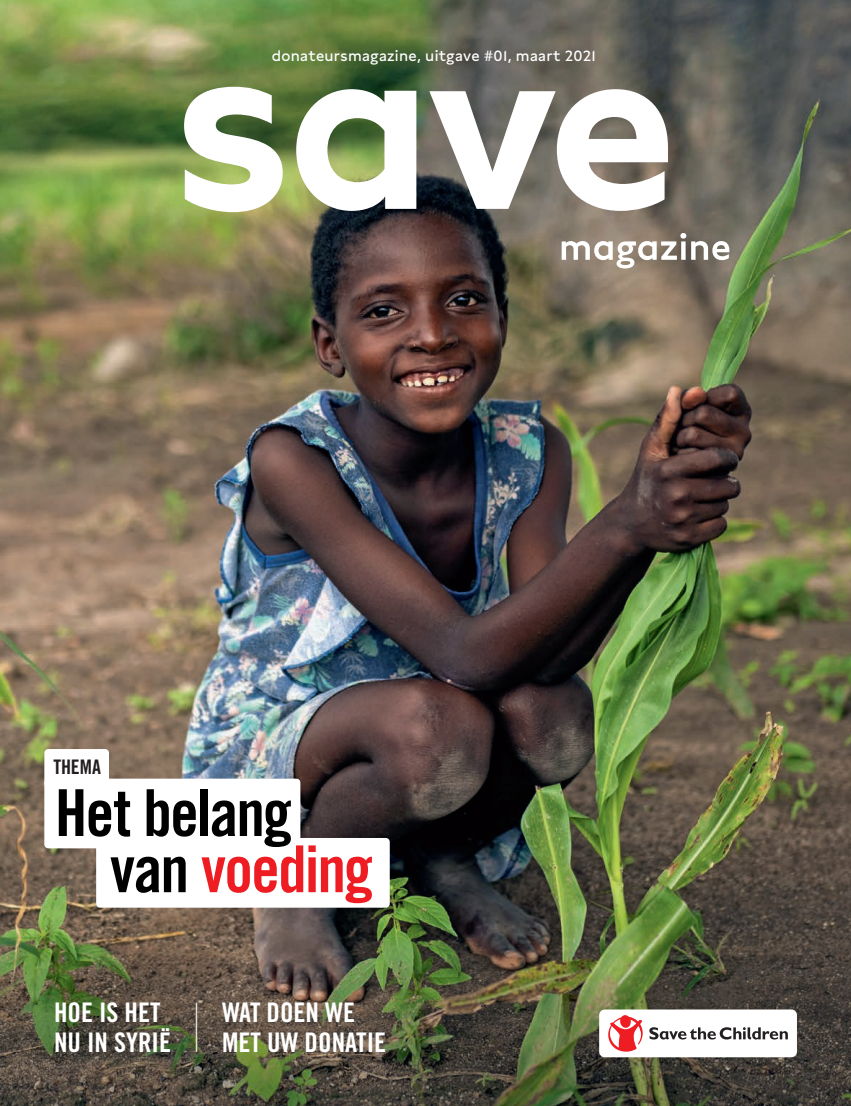
<style>
.page{position:relative;width:851px;height:1106px;background:#fff}
.page>*{position:absolute;margin:0;border:0;box-sizing:border-box;transform-origin:0 0}
.t1{font:64.8px "Trade Gothic Bold Cond Twenty";letter-spacing:-.03em;color:#ee1d23}
.t2{font:64.8px "Trade Gothic Bold Cond Twenty";letter-spacing:-.03em;color:#000001}
.t3{font:27px/30px "Trade Gothic Bold Cond Twenty";color:#fff}
.t4{font:20.1px "Trade Gothic Bold Cond Twenty";color:#231f20}
.t5{font:15px "Lynstone";letter-spacing:.015em;color:#fff}
.s1{color:#000001}
</style>
<div class="page">
<img style="left:0;top:0;width:850px;height:1106px">
<div style="left:599px;top:1009px;width:197px;height:48px;background:#fff;border-radius:5px"></div>
<svg style="left:608px;top:1015px;width:179px;height:37px"></svg>
<svg style="left:184px;top:87px;width:99px;height:125px"></svg>
<svg style="left:296px;top:89px;width:372px;height:122px"></svg>
<div style="left:96px;top:838px;width:293px;height:69px;background:#fff;border-radius:4px"></div>
<div style="left:44px;top:778px;width:256px;height:70px;background:#fff;border-radius:4px"></div>
<div style="left:44px;top:749px;width:65px;height:38px;background:#fff;border-radius:4px"></div>
<svg style="left:561px;top:233px;width:168px;height:35px"></svg>
<hr style="left:196px;top:1002px;width:1px;height:50px;background:#e0dccb">
<p class="t5" style="left:272px;top:47px;width:325px">donateursmagazine, uitgave #01, maart 2021</p>
<p class="t4" style="left:53px;top:754px;width:49px">THEMA</p>
<p class="t2" style="left:55px;top:773px;width:238px">Het belang</p>
<p class="t1" style="left:110px;top:829px;width:264px"><span class="s1">van</span> voeding</p>
<p class="t3" style="left:54px;top:997px;width:118px">HOE IS HET<br>NU IN SYRIË</p>
<p class="t3" style="left:222px;top:997px;width:165px">WAT DOEN WE<br>MET UW DONATIE</p>
</div>
